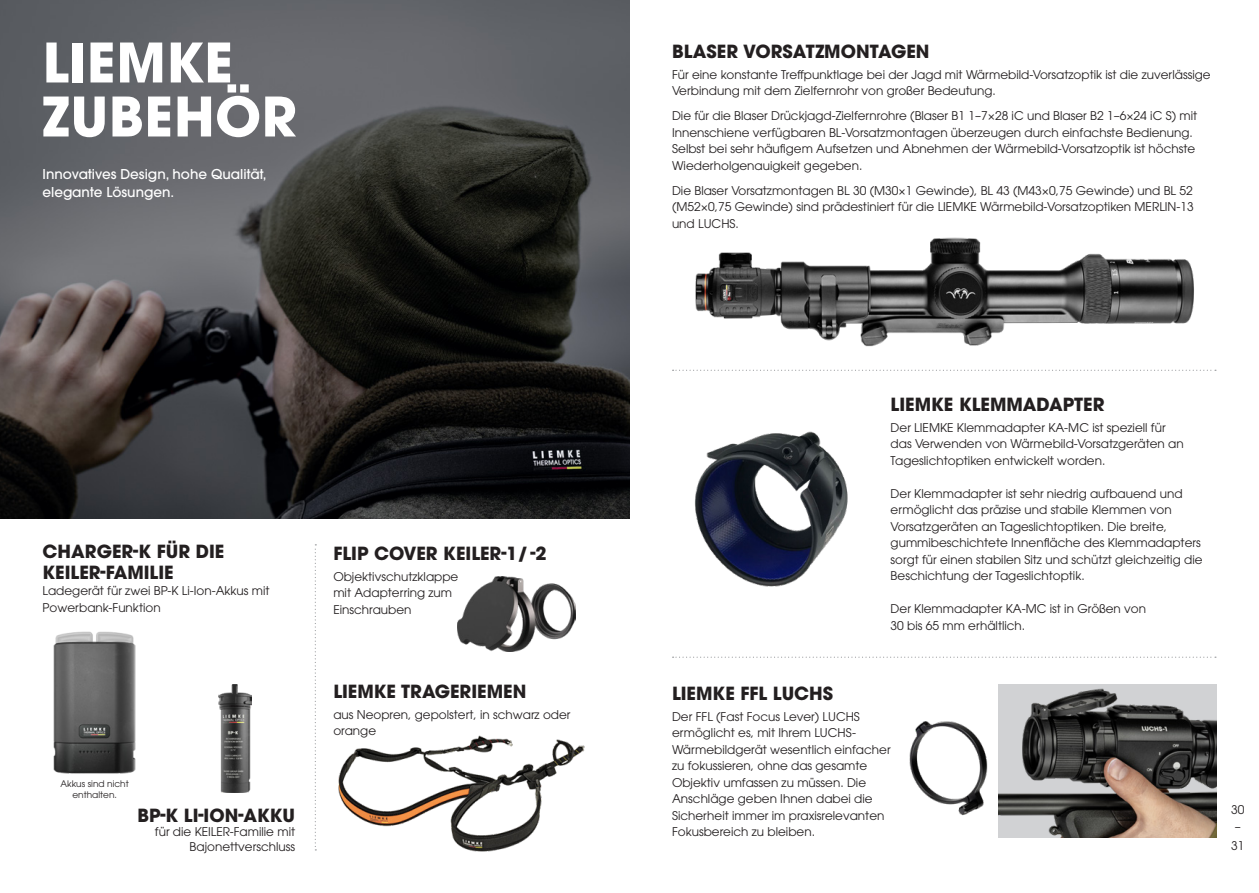
<style>
.page{position:relative;width:1259px;height:893px;background:#fff}
.page>*{position:absolute;margin:0;border:0;box-sizing:border-box;transform-origin:0 0}
.Head_36{font:700 54px/54px "ITC Avant Garde Pro";letter-spacing:.01em;color:#fff}
.Copy_H2_schwarz_14pt{font:700 18px/21px "ITC Avant Garde Pro";color:#231f20}
.Copy_schwarz_9pt{font:500 13.5px/18px "ITC Avant Garde Pro";color:#fff}
.Copy_schwarz_9pt-2{font:12px/16.5px "ITC Avant Garde Pro";color:#231f20}
.Copy_H2_schwarz_14pt-2{font:12px/16.5px "ITC Avant Garde Pro";color:#231f20}
.t1{font:9px/10.8px "ITC Avant Garde Pro";color:#231f20;text-align:center}
</style>
<div class="page">
<img style="left:0;top:0;width:629px;height:519px">
<img style="left:694px;top:431px;width:154px;height:156px">
<img style="left:53px;top:631px;width:83px;height:143px">
<img style="left:458px;top:577px;width:117px;height:75px">
<img style="left:338px;top:735px;width:147px;height:92px">
<img style="left:446px;top:738px;width:139px;height:114px">
<img style="left:909px;top:721px;width:79px;height:95px">
<img style="left:998px;top:685px;width:218px;height:153px">
<img style="left:695px;top:237px;width:499px;height:110px">
<svg style="left:315px;top:544px;width:1px;height:306px"></svg>
<svg style="left:672px;top:370px;width:544px;height:1px"></svg>
<svg style="left:672px;top:657px;width:544px;height:1px"></svg>
<img style="left:219px;top:685px;width:33px;height:108px">
<p class="Head_36" style="left:43px;top:35px;width:256px">LIEMKE<br>ZUBEHÖR</p>
<p class="Copy_schwarz_9pt" style="left:43px;top:165px;width:226px">Innovatives Design, hohe Qualität, elegante Lösungen.</p>
<p class="Copy_H2_schwarz_14pt" style="left:43px;top:540px;width:183px">CHARGER-K FÜR DIE<br>KEILER-FAMILIE</p>
<p class="Copy_schwarz_9pt-2" style="left:43px;top:582px;width:229px">Ladegerät für zwei BP-K Li-Ion-Akkus mit<br>Powerbank-Funktion</p>
<p class="t1" style="left:61px;top:778px;width:70px">Akkus sind nicht enthalten.</p>
<p class="Copy_H2_schwarz_14pt" style="left:137px;top:804px;width:159px">BP-K LI-ION-AKKU</p>
<p class="Copy_schwarz_9pt-2" style="left:155px;top:824px;width:142px;line-height:14.4px;text-align:right">für die KEILER-Familie mit<br>Bajonettverschluss</p>
<p class="Copy_H2_schwarz_14pt" style="left:333px;top:542px;width:215px">FLIP COVER KEILER-1/-2</p>
<p class="Copy_schwarz_9pt-2" style="left:333px;top:568px;width:126px">Objektivschutzklappe mit Adapterring zum<br>Einschrauben</p>
<p class="Copy_H2_schwarz_14pt" style="left:333px;top:681px;width:194px">LIEMKE TRAGERIEMEN</p>
<p class="Copy_schwarz_9pt-2" style="left:333px;top:706px;width:239px">aus Neopren, gepolstert, in schwarz oder orange</p>
<p class="Copy_H2_schwarz_14pt" style="left:672px;top:41px;width:259px">BLASER VORSATZMONTAGEN</p>
<p class="Copy_H2_schwarz_14pt-2" style="left:672px;top:66px;width:540px">Für eine konstante Treffpunktlage bei der Jagd mit Wärmebild-Vorsatzoptik ist die zuverlässige<br>Verbindung mit dem Zielfernrohr von großer Bedeutung.</p>
<p class="Copy_schwarz_9pt-2" style="left:672px;top:108px;width:527px">Die für die Blaser Drückjagd-Zielfernrohre (Blaser B1 1–7×28 iC und Blaser B2 1–6×24 iC S) mit Innenschiene verfügbaren BL-Vorsatzmontagen überzeugen durch einfachste Bedienung.<br>Selbst bei sehr häufigem Aufsetzen und Abnehmen der Wärmebild-Vorsatzoptik ist höchste Wiederholgenauigkeit gegeben.</p>
<p class="Copy_schwarz_9pt-2" style="left:672px;top:182px;width:523px;text-align:justify">Die Blaser Vorsatzmontagen BL 30 (M30×1 Gewinde), BL 43 (M43×0,75 Gewinde) und BL 52 (M52×0,75 Gewinde) sind prädestiniert für die LIEMKE Wärmebild-Vorsatzoptiken MERLIN-13 und LUCHS.</p>
<p class="Copy_H2_schwarz_14pt" style="left:890px;top:394px;width:215px">LIEMKE KLEMMADAPTER</p>
<p class="Copy_H2_schwarz_14pt-2" style="left:890px;top:419px;width:295px">Der LIEMKE Klemmadapter KA-MC ist speziell für das Verwenden von Wärmebild-Vorsatzgeräten an<br>Tageslichtoptiken entwickelt worden.</p>
<p class="Copy_schwarz_9pt-2" style="left:890px;top:485px;width:313px">Der Klemmadapter ist sehr niedrig aufbauend und ermöglicht das präzise und stabile Klemmen von Vorsatzgeräten an Tageslichtoptiken. Die breite, gummibeschichtete Innenfläche des Klemmadapters sorgt für einen stabilen Sitz und schützt gleichzeitig die Beschichtung der Tageslichtoptik.</p>
<p class="Copy_schwarz_9pt-2" style="left:890px;top:600px;width:257px">Der Klemmadapter KA-MC ist in Größen von<br>30 bis 65 mm erhältlich.</p>
<p class="Copy_H2_schwarz_14pt" style="left:672px;top:683px;width:163px">LIEMKE FFL LUCHS</p>
<p class="Copy_schwarz_9pt-2" style="left:672px;top:708px;width:220px">Der FFL (Fast Focus Lever) LUCHS ermöglicht es, mit Ihrem LUCHS-Wärmebildgerät wesentlich einfacher zu fokussieren, ohne das gesamte Objektiv umfassen zu müssen. Die Anschläge geben Ihnen dabei die Sicherheit immer im praxisrelevanten Fokusbereich zu bleiben.</p>
<p class="Copy_schwarz_9pt-2" style="left:1231px;top:801px;width:15px;line-height:18px;text-align:center">30 –<br>31</p>
</div>
